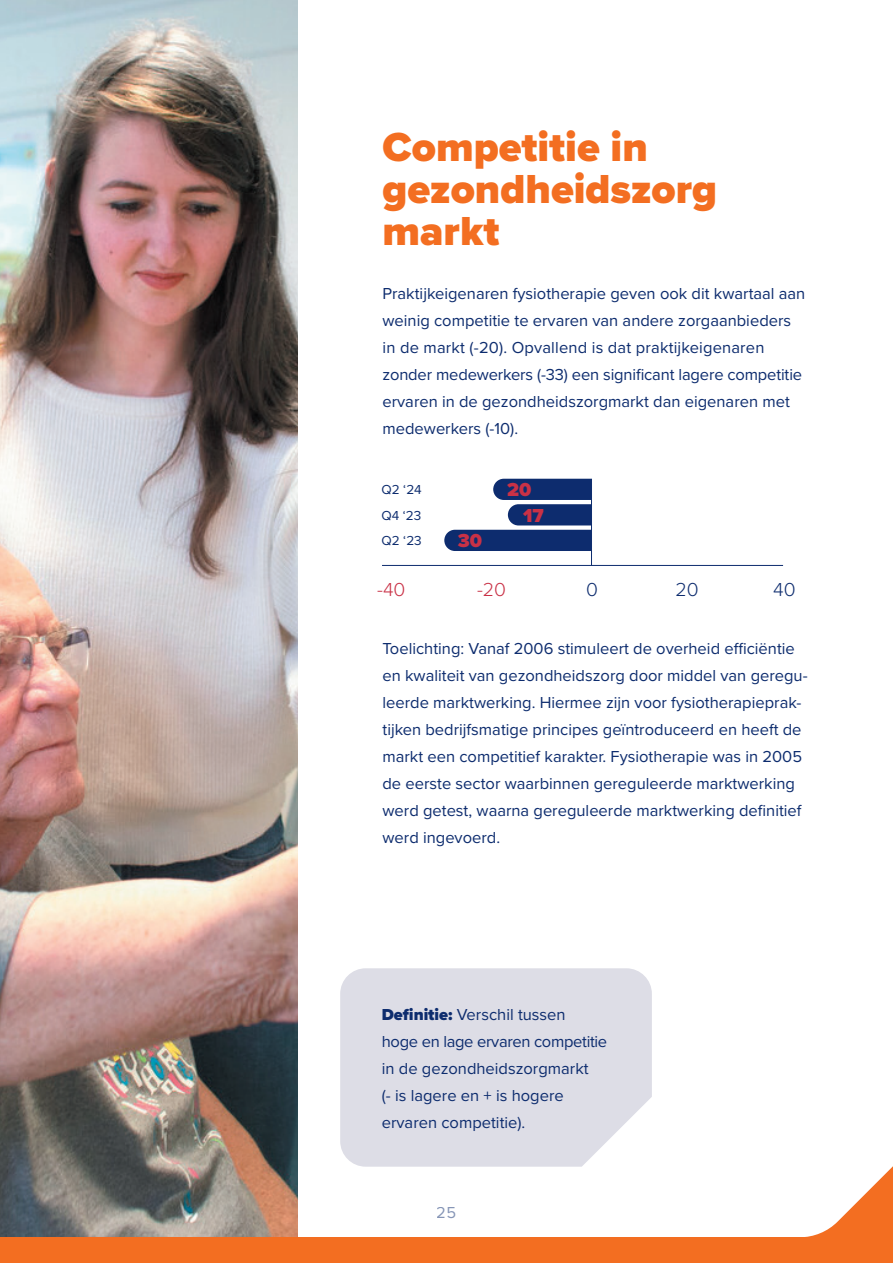
<style>
.page{position:relative;width:893px;height:1263px;background:#fff}
.page>*{position:absolute;margin:0;border:0;box-sizing:border-box;transform-origin:0 0}
.t1{font:900 42px/42px "Proxima Nova";color:#f36e21}
.t2{font:300 19.5px "Proxima Nova";color:#c93146}
.t3{font:900 19.5px "Proxima Nova";color:#c93146}
.t4{font:300 19.5px "Proxima Nova";color:#0d2c6e}
.t5{font:16.5px/27px "Proxima Nova";color:#0d2c6e}
.t6{font:13.5px "Proxima Nova";color:#0d2c6e}
.s1{font-weight:900}
</style>
<div class="page">
<img style="left:0;top:0;width:298px;height:1237px">
<div style="left:340px;top:968px;width:312px;height:185px;background:#dddde6"></div>
<svg style="left:444px;top:479px;width:147px;height:72px"></svg>
<hr style="left:591px;top:479px;width:1px;height:86px;background:#0d2c6e">
<hr style="left:382px;top:565px;width:401px;height:1px;background:#0d2c6e">
<div style="left:0;top:1237px;width:893px;height:26px;background:#f36e21"></div>
<svg style="left:28px;top:1153px;width:865px;height:84px"></svg>
<h1 class="t1" style="left:382px;top:125px;width:336px">Competitie in gezondheidszorg markt</h1>
<p class="t5" style="left:382px;top:279px;width:424px">Praktijkeigenaren fysiotherapie geven ook dit kwartaal aan weinig competitie te ervaren van andere zorgaanbieders in de markt (-20). Opvallend is dat praktijkeigenaren zonder medewerkers (-33) een significant lagere competitie ervaren in de gezondheidszorgmarkt dan eigenaren met medewerkers (-10).</p>
<p class="t6" style="left:381px;top:480px;width:42px">Q2 ‘24</p>
<p class="t3" style="left:507px;top:475px;width:26px">20</p>
<p class="t6" style="left:381px;top:505px;width:41px">Q4 ‘23</p>
<p class="t3" style="left:523px;top:500px;width:22px">17</p>
<p class="t6" style="left:381px;top:531px;width:42px">Q2 ‘23</p>
<p class="t3" style="left:458px;top:526px;width:26px">30</p>
<p class="t2" style="left:377px;top:575px;width:30px">-40</p>
<p class="t2" style="left:477px;top:575px;width:31px">-20</p>
<p class="t4" style="left:586px;top:575px;width:13px">0</p>
<p class="t4" style="left:675px;top:575px;width:25px">20</p>
<p class="t4" style="left:773px;top:575px;width:24px">40</p>
<p class="t5" style="left:382px;top:634px;width:427px">Toelichting: Vanaf 2006 stimuleert de overheid efficiëntie en kwaliteit van gezondheidszorg door middel van geregu&shy;leerde marktwerking. Hiermee zijn voor fysiotherapieprak&shy;tijken bedrijfsmatige principes geïntroduceerd en heeft de markt een competitief karakter. Fysiotherapie was in 2005 de eerste sector waarbinnen gereguleerde marktwerking werd getest, waarna gereguleerde marktwerking definitief werd ingevoerd.</p>
<p class="t5" style="left:382px;top:1000px;width:227px"><span class="s1">Definitie:</span> Verschil tussen<br>hoge en lage ervaren competitie in de gezondheidszorgmarkt<br>(- is lagere en + is hogere ervaren competitie).</p>
<p class="t5" style="left:437px;top:1198px;width:21px">25</p>
</div>
